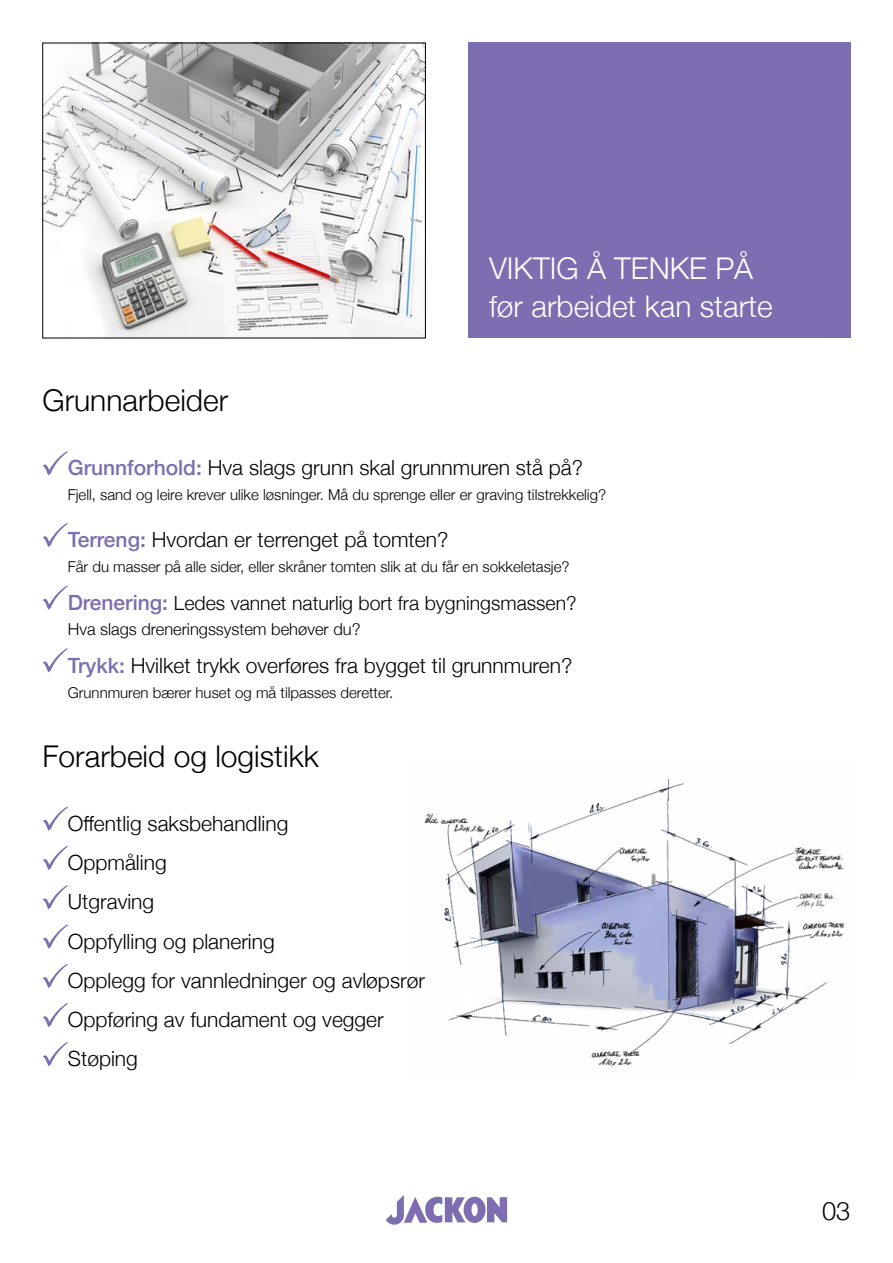
<style>
.page{position:relative;width:893px;height:1263px;background:#fff}
.page>*{position:absolute;margin:0;border:0;box-sizing:border-box;transform-origin:0 0}
.t1{font:300 30px/37.5px "Helvetica Neue";color:#fff}
.t2{font:300 30px "Helvetica Neue";color:#000}
.t3{font:300 25.5px "Helvetica Neue";color:#000}
.t4{font:300 21px/39.3px "Helvetica Neue";color:#000}
.t5{font:300 19.5px "Helvetica Neue";color:#000}
.t6{font:300 16.5px "Helvetica Neue";color:#000}
.t7{font:300 15px "Helvetica Neue";color:#000}
.s1{font-weight:500;color:#7c6eb0}
.s2{font-weight:500;font-size:21px;color:#7c6eb0}
</style>
<div class="page">
<svg style="left:43px;top:451px;width:25px;height:24px"></svg>
<img style="left:45px;top:45px;width:379px;height:291px">
<div style="left:468px;top:43px;width:382px;height:295px;background:#7c6eb0"></div>
<svg style="left:43px;top:523px;width:25px;height:24px"></svg>
<svg style="left:43px;top:585px;width:25px;height:25px"></svg>
<svg style="left:43px;top:648px;width:25px;height:24px"></svg>
<svg style="left:43px;top:964px;width:25px;height:24px"></svg>
<svg style="left:43px;top:806px;width:25px;height:25px"></svg>
<svg style="left:43px;top:846px;width:25px;height:24px"></svg>
<svg style="left:43px;top:885px;width:25px;height:24px"></svg>
<svg style="left:43px;top:1003px;width:25px;height:24px"></svg>
<svg style="left:43px;top:924px;width:25px;height:25px"></svg>
<svg style="left:43px;top:1042px;width:25px;height:24px"></svg>
<img style="left:424px;top:778px;width:421px;height:290px">
<svg style="left:386px;top:1195px;width:121px;height:30px"></svg>
<h1 class="t2" style="left:43px;top:376px;width:187px">Grunnarbeider</h1>
<h1 class="t1" style="left:489px;top:247px;width:285px">VIKTIG Å TENKE PÅ før arbeidet kan starte</h1>
<p class="t4" style="left:68px;top:446px;width:517px"><span class="s1">Grunnforhold:</span> Hva slags grunn skal grunnmuren stå på?</p>
<p class="t7" style="left:68px;top:483px;width:540px">Fjell, sand og leire krever ulike løsninger. Må du sprenge eller er graving tilstrekkelig?</p>
<p class="t4" style="left:68px;top:518px;width:382px"><span class="s1">Terreng:</span> Hvordan er terrenget på tomten?</p>
<p class="t7" style="left:68px;top:554px;width:503px">Får du masser på alle sider, eller skråner tomten slik at du får en sokkeletasje?</p>
<p class="t5" style="left:68px;top:587px;width:510px"><span class="s2">Drenering:</span> Ledes vannet naturlig bort fra bygningsmassen?</p>
<p class="t6" style="left:68px;top:616px;width:294px">Hva slags dreneringssystem behøver du?</p>
<p class="t4" style="left:68px;top:644px;width:506px"><span class="s1">Trykk:</span> Hvilket trykk overføres fra bygget til grunnmuren?</p>
<p class="t7" style="left:68px;top:681px;width:327px">Grunnmuren bærer huset og må tilpasses deretter.</p>
<h1 class="t2" style="left:43px;top:732px;width:278px">Forarbeid og logistikk</h1>
<p class="t4" style="left:68px;top:802px;width:359px">Offentlig saksbehandling<br>Oppmåling<br>Utgraving<br>Oppfylling og planering<br>Opplegg for vannledninger og avløpsrør<br>Oppføring av fundament og vegger<br>Støping</p>
<p class="t3" style="left:822px;top:1190px;width:30px">03</p>
</div>
